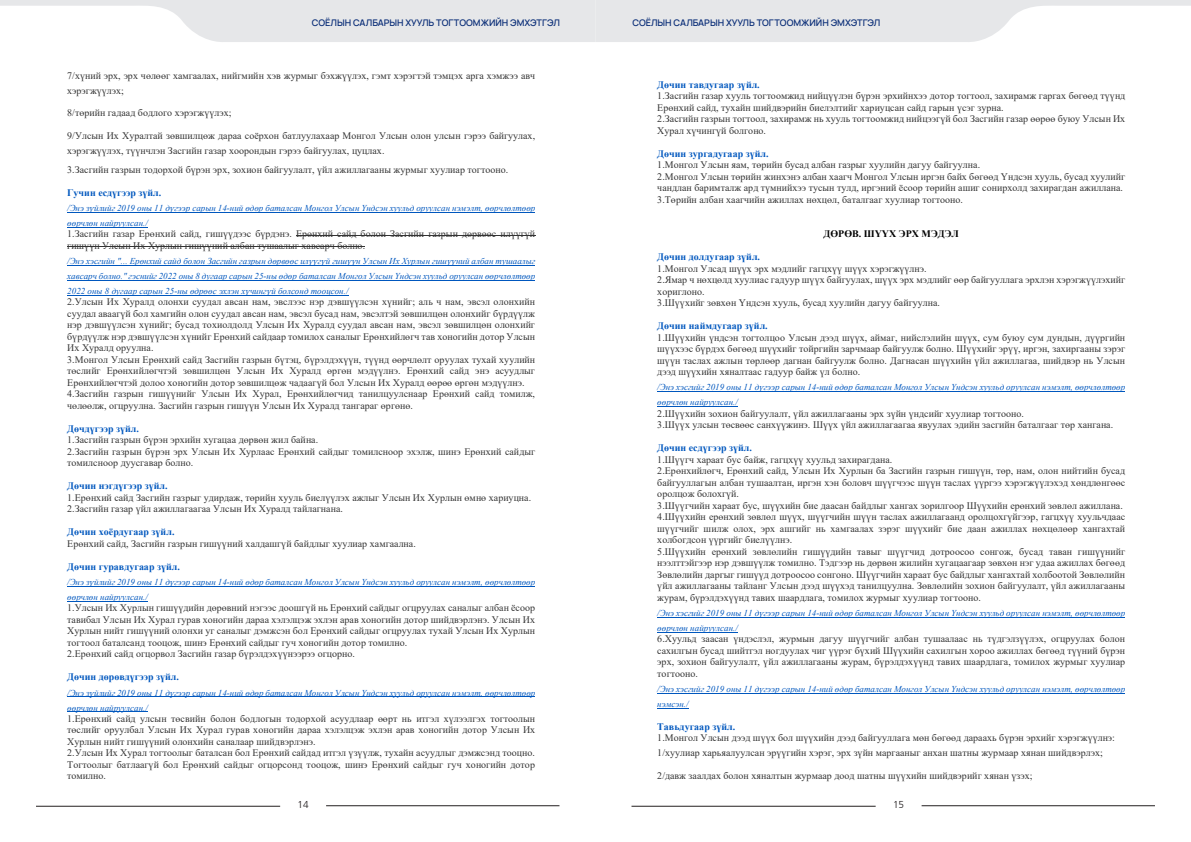
<style>
.page{position:relative;width:1191px;height:842px;background:#fff}
.page>*{position:absolute;margin:0;border:0;box-sizing:border-box;transform-origin:0 0}
.t1{font:10px/11.5px "Times New Roman";color:#333}
.t2{font:700 10px "Times New Roman";color:#0057be}
.t3{font:700 10px "Times New Roman";color:#000}
.t4{font:10px "Mon Fnt 12";color:#231f20}
.t5{font:600 9.1px "Manrope";color:#0d3079}
.t6{font:italic 9px/15px "Times New Roman";color:#0057be}
.s1{font-weight:700;color:#0057be}
</style>
<div class="page">
<svg style="left:0;top:0;width:1191px;height:42px"></svg>
<hr style="left:36px;top:806px;width:244px;height:1px;background:#231f20">
<hr style="left:631px;top:806px;width:244px;height:1px;background:#231f20">
<hr style="left:326px;top:805px;width:233px;height:1px;background:#231f20">
<hr style="left:921px;top:805px;width:234px;height:1px;background:#231f20">
<hr style="left:67px;top:212px;width:468px;height:1px;background:#0057be">
<hr style="left:67px;top:227px;width:81px;height:1px;background:#0057be">
<hr style="left:296px;top:235px;width:239px;height:1px;background:#333">
<hr style="left:67px;top:246px;width:298px;height:1px;background:#333">
<hr style="left:67px;top:265px;width:468px;height:1px;background:#0057be">
<hr style="left:67px;top:280px;width:468px;height:1px;background:#0057be">
<hr style="left:67px;top:295px;width:281px;height:1px;background:#0057be">
<hr style="left:67px;top:586px;width:468px;height:1px;background:#0057be">
<hr style="left:67px;top:601px;width:81px;height:1px;background:#0057be">
<hr style="left:67px;top:697px;width:468px;height:1px;background:#0057be">
<hr style="left:67px;top:712px;width:81px;height:1px;background:#0057be">
<hr style="left:657px;top:391px;width:468px;height:1px;background:#0057be">
<hr style="left:657px;top:406px;width:81px;height:1px;background:#0057be">
<hr style="left:657px;top:617px;width:468px;height:1px;background:#0057be">
<hr style="left:657px;top:632px;width:81px;height:1px;background:#0057be">
<hr style="left:657px;top:693px;width:468px;height:1px;background:#0057be">
<hr style="left:657px;top:708px;width:31px;height:1px;background:#0057be">
<p class="t5" style="left:312px;top:16px;width:250px">СОЁЛЫН САЛБАРЫН ХУУЛЬ ТОГТООМЖИЙН ЭМХЭТГЭЛ</p>
<p class="t5" style="left:632px;top:16px;width:250px">СОЁЛЫН САЛБАРЫН ХУУЛЬ ТОГТООМЖИЙН ЭМХЭТГЭЛ</p>
<p class="t1" style="left:67px;top:68px;width:469px;line-height:15px">7/хүний эрх, эрх чөлөөг хамгаалах, нийгмийн хэв журмыг бэхжүүлэх, гэмт хэрэгтэй тэмцэх арга хэмжээ авч хэрэгжүүлэх;</p>
<p class="t1" style="left:67px;top:107px;width:166px">8/төрийн гадаад бодлого хэрэгжүүлэх;</p>
<p class="t1" style="left:67px;top:128px;width:469px;line-height:15px">9/Улсын Их Хуралтай зөвшилцөж дараа соёрхон батлуулахаар Монгол Улсын олон улсын гэрээ байгуулах, хэрэгжүүлэх, түүнчлэн Засгийн газар хоорондын гэрээ байгуулах, цуцлах.</p>
<p class="t1" style="left:67px;top:163px;width:442px">3.Засгийн газрын тодорхой бүрэн эрх, зохион байгуулалт, үйл ажиллагааны журмыг хуулиар тогтооно.</p>
<p class="t2" style="left:67px;top:185px;width:96px">Гучин есдүгээр зүйл.</p>
<p class="t6" style="left:67px;top:200px;width:469px">/Энэ зүйлийг 2019 оны 11 дүгээр сарын 14-ний өдөр баталсан Монгол Улсын Үндсэн хуульд оруулсан нэмэлт, өөрчлөлтөөр өөрчлөн найруулсан./</p>
<p class="t1" style="left:67px;top:228px;width:469px">1.Засгийн газар Ерөнхий сайд, гишүүдээс бүрдэнэ. Ерөнхий сайд болон Засгийн газрын дөрвөөс илүүгүй гишүүн Улсын Их Хурлын гишүүний албан тушаалыг хавсарч болно.</p>
<p class="t6" style="left:67px;top:253px;width:469px;text-align:justify">/Энэ хэсгийн "... Ерөнхий сайд болон Засгийн газрын дөрвөөс илүүгүй гишүүн Улсын Их Хурлын гишүүний албан тушаалыг хавсарч болно." гэснийг 2022 оны 8 дугаар сарын 25-ны өдөр баталсан Монгол Улсын Үндсэн хуульд оруулсан өөрчлөлтөөр 2022 оны 8 дугаар сарын 25-ны өдрөөс эхлэн хүчингүй болсонд тооцсон./</p>
<p class="t1" style="left:67px;top:296px;width:469px">2.Улсын Их Хуралд олонхи суудал авсан нам, эвслээс нэр дэвшүүлсэн хүнийг; аль ч нам, эвсэл олонхийн суудал аваагүй бол хамгийн олон суудал авсан нам, эвсэл бусад нам, эвсэлтэй зөвшилцөн олонхийг бүрдүүлж нэр дэвшүүлсэн хүнийг; бусад тохиолдолд Улсын Их Хуралд суудал авсан нам, эвсэл зөвшилцөн олонхийг бүрдүүлж нэр дэвшүүлсэн хүнийг Ерөнхий сайдаар томилох саналыг Ерөнхийлөгч тав хоногийн дотор Улсын Их Хуралд оруулна.<br>3.Монгол Улсын Ерөнхий сайд Засгийн газрын бүтэц, бүрэлдэхүүн, түүнд өөрчлөлт оруулах тухай хуулийн төслийг Ерөнхийлөгчтэй зөвшилцөн Улсын Их Хуралд өргөн мэдүүлнэ. Ерөнхий сайд энэ асуудлыг Ерөнхийлөгчтэй долоо хоногийн дотор зөвшилцөж чадаагүй бол Улсын Их Хуралд өөрөө өргөн мэдүүлнэ.<br>4.Засгийн газрын гишүүнийг Улсын Их Хурал, Ерөнхийлөгчид танилцуулснаар Ерөнхий сайд томилж, чөлөөлж, огцруулна. Засгийн газрын гишүүн Улсын Их Хуралд тангараг өргөнө.</p>
<p class="t1" style="left:67px;top:422px;width:469px"><span class="s1">Дөчдүгээр зүйл.<br></span>1.Засгийн газрын бүрэн эрхийн хугацаа дөрвөн жил байна.<br>2.Засгийн газрын бүрэн эрх Улсын Их Хурлаас Ерөнхий сайдыг томилсноор эхэлж, шинэ Ерөнхий сайдыг томилсноор дуусгавар болно.</p>
<p class="t1" style="left:67px;top:480px;width:465px"><span class="s1">Дөчин нэгдүгээр зүйл.<br></span>1.Ерөнхий сайд Засгийн газрыг удирдаж, төрийн хууль биелүүлэх ажлыг Улсын Их Хурлын өмнө хариуцна.<br>2.Засгийн газар үйл ажиллагаагаа Улсын Их Хуралд тайлагнана.</p>
<p class="t1" style="left:67px;top:526px;width:350px"><span class="s1">Дөчин хоёрдугаар зүйл.<br></span>Ерөнхий сайд, Засгийн газрын гишүүний халдашгүй байдлыг хуулиар хамгаална.</p>
<p class="t2" style="left:67px;top:559px;width:114px">Дөчин гуравдугаар зүйл.</p>
<p class="t6" style="left:67px;top:574px;width:469px">/Энэ зүйлийг 2019 оны 11 дүгээр сарын 14-ний өдөр баталсан Монгол Улсын Үндсэн хуульд оруулсан нэмэлт, өөрчлөлтөөр өөрчлөн найруулсан./</p>
<p class="t1" style="left:67px;top:602px;width:469px">1.Улсын Их Хурлын гишүүдийн дөрөвний нэгээс доошгүй нь Ерөнхий сайдыг огцруулах саналыг албан ёсоор тавибал Улсын Их Хурал гурав хоногийн дараа хэлэлцэж эхлэн арав хоногийн дотор шийдвэрлэнэ. Улсын Их Хурлын нийт гишүүний олонхи уг саналыг дэмжсэн бол Ерөнхий сайдыг огцруулах тухай Улсын Их Хурлын тогтоол баталсанд тооцож, шинэ Ерөнхий сайдыг гуч хоногийн дотор томилно.<br>2.Ерөнхий сайд огцорвол Засгийн газар бүрэлдэхүүнээрээ огцорно.</p>
<p class="t2" style="left:67px;top:670px;width:113px">Дөчин дөрөвдүгээр зүйл.</p>
<p class="t6" style="left:67px;top:685px;width:470px">/Энэ зүйлийг 2019 оны 11 дүгээр сарын 14-ний өдөр баталсан Монгол Улсын Үндсэн хуульд оруулсан нэмэлт, өөрчлөлтөөр өөрчлөн найруулсан./</p>
<p class="t1" style="left:67px;top:712px;width:469px">1.Ерөнхий сайд улсын төсвийн болон бодлогын тодорхой асуудлаар өөрт нь итгэл хүлээлгэх тогтоолын төслийг оруулбал Улсын Их Хурал гурав хоногийн дараа хэлэлцэж эхлэн арав хоногийн дотор Улсын Их Хурлын нийт гишүүний олонхийн саналаар шийдвэрлэнэ.<br>2.Улсын Их Хурал тогтоолыг баталсан бол Ерөнхий сайдад итгэл үзүүлж, тухайн асуудлыг дэмжсэнд тооцно.<br>Тогтоолыг батлаагүй бол Ерөнхий сайдыг огцорсонд тооцож, шинэ Ерөнхий сайдыг гуч хоногийн дотор томилно.</p>
<p class="t1" style="left:657px;top:78px;width:469px"><span class="s1">Дөчин тавдугаар зүйл.<br></span>1.Засгийн газар хууль тогтоомжид нийцүүлэн бүрэн эрхийнхээ дотор тогтоол, захирамж гаргах бөгөөд түүнд Ерөнхий сайд, тухайн шийдвэрийн биелэлтийг хариуцсан сайд гарын үсэг зурна.<br>2.Засгийн газрын тогтоол, захирамж нь хууль тогтоомжид нийцээгүй бол Засгийн газар өөрөө буюу Улсын Их Хурал хүчингүй болгоно.</p>
<p class="t1" style="left:657px;top:147px;width:469px"><span class="s1">Дөчин зургадугаар зүйл.<br></span>1.Монгол Улсын яам, төрийн бусад албан газрыг хуулийн дагуу байгуулна.<br>2.Монгол Улсын төрийн жинхэнэ албан хаагч Монгол Улсын иргэн байх бөгөөд Үндсэн хууль, бусад хуулийг чандлан баримталж ард түмнийхээ тусын тулд, иргэний ёсоор төрийн ашиг сонирхолд захирагдан ажиллана.<br>3.Төрийн албан хаагчийн ажиллах нөхцөл, баталгааг хуулиар тогтооно.</p>
<p class="t3" style="left:823px;top:227px;width:137px">ДӨРӨВ. ШҮҮХ ЭРХ МЭДЭЛ</p>
<p class="t1" style="left:657px;top:251px;width:469px"><span class="s1">Дөчин долдугаар зүйл.<br></span>1.Монгол Улсад шүүх эрх мэдлийг гагцхүү шүүх хэрэгжүүлнэ.<br>2.Ямар ч нөхцөлд хуулиас гадуур шүүх байгуулах, шүүх эрх мэдлийг өөр байгууллага эрхлэн хэрэгжүүлэхийг хориглоно.<br>3.Шүүхийг зөвхөн Үндсэн хууль, бусад хуулийн дагуу байгуулна.</p>
<p class="t1" style="left:657px;top:320px;width:469px"><span class="s1">Дөчин наймдугаар зүйл.<br></span>1.Шүүхийн үндсэн тогтолцоо Улсын дээд шүүх, аймаг, нийслэлийн шүүх, сум буюу сум дундын, дүүргийн шүүхээс бүрдэх бөгөөд шүүхийг тойргийн зарчмаар байгуулж болно. Шүүхийг эрүү, иргэн, захиргааны зэрэг шүүн таслах ажлын төрлөөр дагнан байгуулж болно. Дагнасан шүүхийн үйл ажиллагаа, шийдвэр нь Улсын дээд шүүхийн хяналтаас гадуур байж үл болно.</p>
<p class="t6" style="left:657px;top:380px;width:469px">/Энэ хэсгийг 2019 оны 11 дүгээр сарын 14-ний өдөр баталсан Монгол Улсын Үндсэн хуульд оруулсан нэмэлт, өөрчлөлтөөр өөрчлөн найруулсан./</p>
<p class="t1" style="left:657px;top:407px;width:457px">2.Шүүхийн зохион байгуулалт, үйл ажиллагааны эрх зүйн үндсийг хуулиар тогтооно.<br>3.Шүүх улсын төсвөөс санхүүжинэ. Шүүх үйл ажиллагаагаа явуулах эдийн засгийн баталгааг төр хангана.</p>
<p class="t1" style="left:657px;top:442px;width:469px"><span class="s1">Дөчин есдүгээр зүйл.<br></span>1.Шүүгч хараат бус байж, гагцхүү хуульд захирагдана.<br>2.Ерөнхийлөгч, Ерөнхий сайд, Улсын Их Хурлын ба Засгийн газрын гишүүн, төр, нам, олон нийтийн бусад байгууллагын албан тушаалтан, иргэн хэн боловч шүүгчээс шүүн таслах үүргээ хэрэгжүүлэхэд хөндлөнгөөс оролцож болохгүй.<br>3.Шүүгчийн хараат бус, шүүхийн бие даасан байдлыг хангах зорилгоор Шүүхийн ерөнхий зөвлөл ажиллана.<br>4.Шүүхийн ерөнхий зөвлөл шүүх, шүүгчийн шүүн таслах ажиллагаанд оролцохгүйгээр, гагцхүү хуульчдаас шүүгчийг шилж олох, эрх ашгийг нь хамгаалах зэрэг шүүхийг бие даан ажиллах нөхцөлөөр хангахтай холбогдсон үүргийг биелүүлнэ.<br>5.Шүүхийн ерөнхий зөвлөлийн гишүүдийн тавыг шүүгчид дотроосоо сонгож, бусад таван гишүүнийг нээлттэйгээр нэр дэвшүүлж томилно. Тэдгээр нь дөрвөн жилийн хугацаагаар зөвхөн нэг удаа ажиллах бөгөөд Зөвлөлийн даргыг гишүүд дотроосоо сонгоно. Шүүгчийн хараат бус байдлыг хангахтай холбоотой Зөвлөлийн үйл ажиллагааны тайланг Улсын дээд шүүхэд танилцуулна. Зөвлөлийн зохион байгуулалт, үйл ажиллагааны журам, бүрэлдэхүүнд тавих шаардлага, томилох журмыг хуулиар тогтооно.</p>
<p class="t6" style="left:657px;top:605px;width:469px">/Энэ хэсгийг 2019 оны 11 дүгээр сарын 14-ний өдөр баталсан Монгол Улсын Үндсэн хуульд оруулсан нэмэлт, өөрчлөлтөөр өөрчлөн найруулсан./</p>
<p class="t1" style="left:657px;top:633px;width:469px;text-align:justify">6.Хуульд заасан үндэслэл, журмын дагуу шүүгчийг албан тушаалаас нь түдгэлзүүлэх, огцруулах болон сахилгын бусад шийтгэл ногдуулах чиг үүрэг бүхий Шүүхийн сахилгын хороо ажиллах бөгөөд түүний бүрэн эрх, зохион байгуулалт, үйл ажиллагааны журам, бүрэлдэхүүнд тавих шаардлага, томилох журмыг хуулиар тогтооно.</p>
<p class="t6" style="left:657px;top:681px;width:469px">/Энэ хэсгийг 2019 оны 11 дүгээр сарын 14-ний өдөр баталсан Монгол Улсын Үндсэн хуульд оруулсан нэмэлт, өөрчлөлтөөр нэмсэн./</p>
<p class="t1" style="left:657px;top:720px;width:459px"><span class="s1">Тавьдугаар зүйл.<br></span>1.Монгол Улсын дээд шүүх бол шүүхийн дээд байгууллага мөн бөгөөд дараахь бүрэн эрхийг хэрэгжүүлнэ:</p>
<p class="t1" style="left:657px;top:747px;width:447px">1/хуулиар харьяалуулсан эрүүгийн хэрэг, эрх зүйн маргааныг анхан шатны журмаар хянан шийдвэрлэх;</p>
<p class="t1" style="left:657px;top:769px;width:377px">2/давж заалдах болон хяналтын журмаар доод шатны шүүхийн шийдвэрийг хянан үзэх;</p>
<p class="t4" style="left:297px;top:800px;width:13px">14</p>
<p class="t4" style="left:893px;top:800px;width:13px">15</p>
</div>
